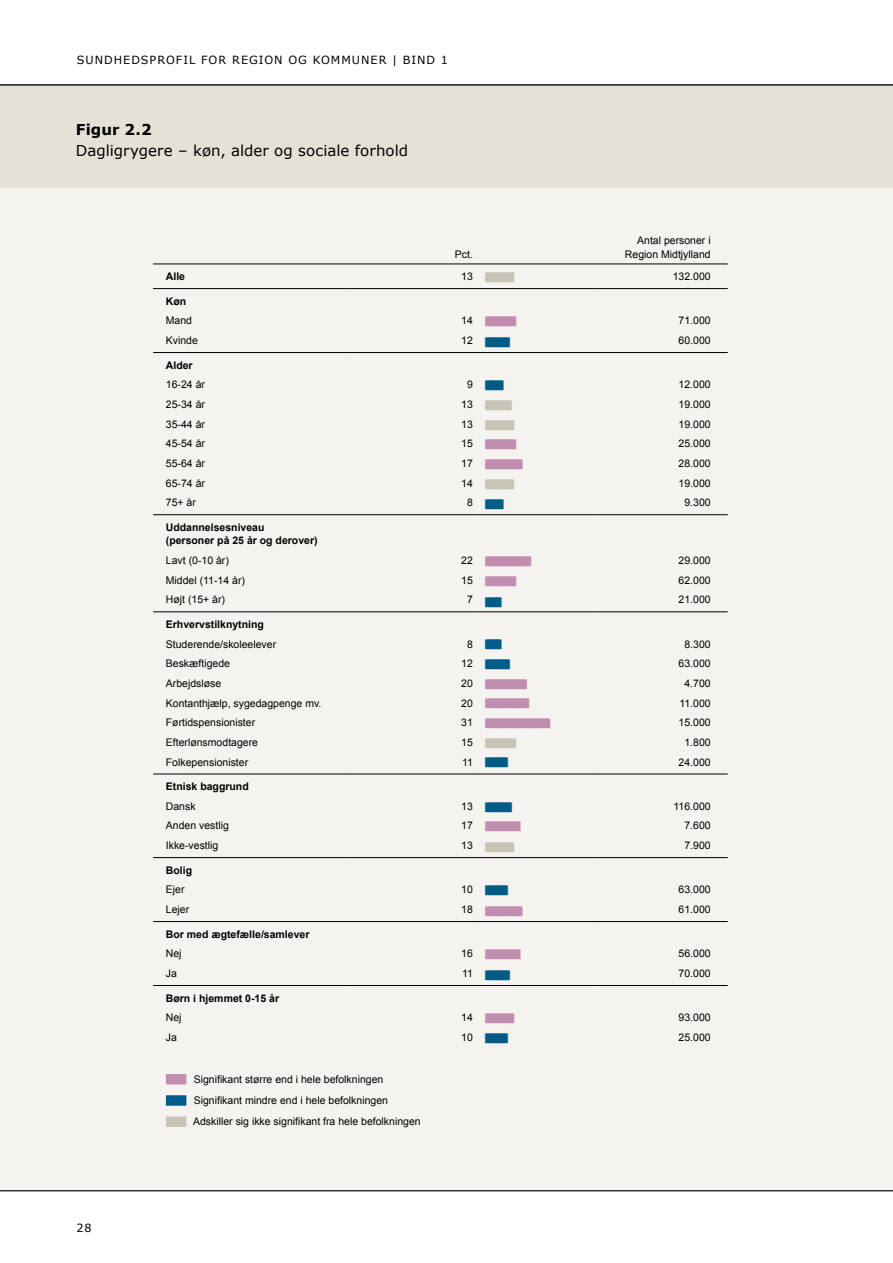
<style>
.page{position:relative;width:893px;height:1263px;background:#fff}
.page>*{position:absolute;margin:0;border:0;box-sizing:border-box;transform-origin:0 0}
.t1{font:15px "Verdana";letter-spacing:.005em;color:#000}
.t2{font:700 15px "Verdana";color:#000}
.t3{font:11.25px "Verdana";letter-spacing:.09em;color:#000}
.t4{font:10.5px/21.3px "Arial";color:#000;text-align:right}
.t5{font:900 10.5px "Arial";color:#c28eb0;scale:2.6 1}
.t6{font:700 10.5px/13.5px "Arial";color:#000}
.t7{font:900 10.5px "Arial";color:#005b86;scale:2.6 1}
.t8{font:900 10.5px "Arial";color:#c8c3b7;scale:2.6 1}
.s1{font-weight:400;color:#000}
</style>
<div class="page">
<div style="left:0;top:147px;width:893px;height:1044px;background:#f5f3ef"></div>
<div style="left:0;top:85px;width:893px;height:102px;background:#e6e1d6"></div>
<hr style="left:0;top:1190px;width:893px;height:1px;background:#000">
<hr style="left:0;top:84px;width:893px;height:2px;background:#000">
<hr style="left:153px;top:264px;width:192px;height:1px;background:#000">
<hr style="left:345px;top:264px;width:134px;height:1px;background:#000">
<hr style="left:594px;top:264px;width:134px;height:1px;background:#000">
<hr style="left:153px;top:288px;width:192px;height:1px;background:#000">
<hr style="left:345px;top:288px;width:134px;height:1px;background:#000">
<hr style="left:594px;top:288px;width:134px;height:1px;background:#000">
<hr style="left:153px;top:352px;width:192px;height:1px;background:#000">
<hr style="left:345px;top:352px;width:134px;height:1px;background:#000">
<hr style="left:594px;top:352px;width:134px;height:1px;background:#000">
<hr style="left:153px;top:514px;width:192px;height:1px;background:#000">
<hr style="left:345px;top:514px;width:134px;height:1px;background:#000">
<hr style="left:594px;top:514px;width:134px;height:1px;background:#000">
<hr style="left:153px;top:611px;width:192px;height:1px;background:#000">
<hr style="left:345px;top:611px;width:134px;height:1px;background:#000">
<hr style="left:594px;top:611px;width:134px;height:1px;background:#000">
<hr style="left:153px;top:774px;width:192px;height:1px;background:#000">
<hr style="left:345px;top:774px;width:134px;height:1px;background:#000">
<hr style="left:479px;top:774px;width:115px;height:1px;background:#000">
<hr style="left:594px;top:774px;width:134px;height:1px;background:#000">
<hr style="left:153px;top:857px;width:192px;height:1px;background:#000">
<hr style="left:345px;top:857px;width:134px;height:1px;background:#000">
<hr style="left:594px;top:857px;width:134px;height:1px;background:#000">
<hr style="left:153px;top:921px;width:192px;height:1px;background:#000">
<hr style="left:345px;top:921px;width:134px;height:1px;background:#000">
<hr style="left:594px;top:921px;width:134px;height:1px;background:#000">
<hr style="left:153px;top:985px;width:192px;height:1px;background:#000">
<hr style="left:345px;top:985px;width:134px;height:1px;background:#000">
<hr style="left:594px;top:985px;width:134px;height:1px;background:#000">
<hr style="left:479px;top:264px;width:115px;height:1px;background:#000">
<hr style="left:479px;top:288px;width:115px;height:1px;background:#000">
<hr style="left:479px;top:352px;width:115px;height:1px;background:#000">
<hr style="left:479px;top:514px;width:115px;height:1px;background:#000">
<hr style="left:479px;top:611px;width:115px;height:1px;background:#000">
<hr style="left:479px;top:857px;width:115px;height:1px;background:#000">
<hr style="left:479px;top:921px;width:115px;height:1px;background:#000">
<hr style="left:479px;top:985px;width:115px;height:1px;background:#000">
<svg style="left:166px;top:1074px;width:20px;height:10px"></svg>
<svg style="left:166px;top:1095px;width:20px;height:11px"></svg>
<svg style="left:166px;top:1116px;width:20px;height:11px"></svg>
<p class="t3" style="left:77px;top:52px;width:373px">SUNDHEDSPROFIL FOR REGION OG KOMMUNER | BIND 1</p>
<h1 class="t2" style="left:76px;top:120px;width:77px">Figur 2.2</h1>
<h1 class="t1" style="left:76px;top:141px;width:334px">Dagligrygere – køn, alder og sociale forhold</h1>
<p class="t4" style="left:455px;top:244px;width:20px">Pct.</p>
<p class="t4" style="left:625px;top:234px;width:87px;line-height:13.5px">Antal personer i<br>Region Midtjylland</p>
<p class="t3" style="left:77px;top:1221px;width:17px">28</p>
<p class="t6" style="left:166px;top:270px;width:21px">Alle</p>
<p class="t8" style="left:461px;top:269px;width:23px"><span class="s1">1 3</span> |||||||||||||</p>
<p class="t4" style="left:673px;top:266px;width:39px">132.000</p>
<p class="t6" style="left:166px;top:295px;width:22px">Køn</p>
<p class="t4" style="left:166px;top:310px;width:28px">Mand</p>
<p class="t5" style="left:461px;top:313px;width:24px"><span class="s1">1 4</span> ||||||||||||||</p>
<p class="t4" style="left:679px;top:310px;width:34px">71.000</p>
<p class="t4" style="left:166px;top:330px;width:34px">Kvinde</p>
<p class="t7" style="left:461px;top:334px;width:21px"><span class="s1">1 2</span> |||||||||||</p>
<p class="t4" style="left:679px;top:330px;width:34px">60.000</p>
<p class="t6" style="left:166px;top:359px;width:28px">Alder</p>
<p class="t4" style="left:166px;top:374px;width:41px">16-24 år</p>
<p class="t7" style="left:467px;top:377px;width:16px"><span class="s1">9</span> ||||||||</p>
<p class="t4" style="left:679px;top:374px;width:34px">12.000</p>
<p class="t4" style="left:166px;top:394px;width:41px">25-34 år</p>
<p class="t8" style="left:461px;top:397px;width:22px"><span class="s1">1 3</span> ||||||||||||</p>
<p class="t4" style="left:679px;top:394px;width:34px">19.000</p>
<p class="t4" style="left:166px;top:413px;width:41px">35-44 år</p>
<p class="t8" style="left:461px;top:416px;width:23px"><span class="s1">1 3</span> |||||||||||||</p>
<p class="t4" style="left:679px;top:413px;width:34px">19.000</p>
<p class="t4" style="left:166px;top:433px;width:41px">45-54 år</p>
<p class="t5" style="left:461px;top:436px;width:24px"><span class="s1">1 5</span> ||||||||||||||</p>
<p class="t4" style="left:679px;top:433px;width:34px">25.000</p>
<p class="t4" style="left:166px;top:453px;width:41px">55-64 år</p>
<p class="t5" style="left:461px;top:455px;width:26px"><span class="s1">1 7</span> |||||||||||||||||</p>
<p class="t4" style="left:679px;top:453px;width:34px">28.000</p>
<p class="t4" style="left:166px;top:472px;width:41px">65-74 år</p>
<p class="t8" style="left:461px;top:475px;width:23px"><span class="s1">1 4</span> |||||||||||||</p>
<p class="t4" style="left:679px;top:472px;width:34px">19.000</p>
<p class="t4" style="left:166px;top:492px;width:32px">75+ år</p>
<p class="t7" style="left:467px;top:496px;width:16px"><span class="s1">8</span> ||||||||</p>
<p class="t4" style="left:684px;top:492px;width:28px">9.300</p>
<p class="t6" style="left:166px;top:521px;width:153px">Uddannelsesniveau<br>(personer på 25 år og derover)</p>
<p class="t4" style="left:166px;top:550px;width:65px">Lavt (0-10 år)</p>
<p class="t5" style="left:461px;top:553px;width:29px"><span class="s1">2 2</span> |||||||||||||||||||||</p>
<p class="t4" style="left:679px;top:550px;width:34px">29.000</p>
<p class="t4" style="left:166px;top:569px;width:81px">Middel (11-14 år)</p>
<p class="t5" style="left:461px;top:572px;width:24px"><span class="s1">1 5</span> ||||||||||||||</p>
<p class="t4" style="left:679px;top:569px;width:34px">62.000</p>
<p class="t4" style="left:166px;top:589px;width:61px">Højt (15+ år)</p>
<p class="t7" style="left:467px;top:593px;width:16px"><span class="s1">7</span> |||||||</p>
<p class="t4" style="left:679px;top:589px;width:34px">21.000</p>
<p class="t6" style="left:166px;top:618px;width:100px">Erhvervstilknytning</p>
<p class="t4" style="left:166px;top:633px;width:112px">Studerende/skoleelever</p>
<p class="t7" style="left:467px;top:636px;width:16px"><span class="s1">8</span> |||||||</p>
<p class="t4" style="left:684px;top:633px;width:28px">8.300</p>
<p class="t4" style="left:166px;top:653px;width:66px">Beskæftigede</p>
<p class="t7" style="left:461px;top:656px;width:21px"><span class="s1">1 2</span> |||||||||||</p>
<p class="t4" style="left:679px;top:653px;width:34px">63.000</p>
<p class="t4" style="left:166px;top:673px;width:57px">Arbejdsløse</p>
<p class="t5" style="left:461px;top:675px;width:28px"><span class="s1">2 0</span> |||||||||||||||||||</p>
<p class="t4" style="left:684px;top:673px;width:28px">4.700</p>
<p class="t4" style="left:166px;top:692px;width:157px">Kontanthjælp, sygedagpenge mv.</p>
<p class="t5" style="left:461px;top:695px;width:28px"><span class="s1">2 0</span> ||||||||||||||||||||</p>
<p class="t4" style="left:679px;top:692px;width:33px">11.000</p>
<p class="t4" style="left:166px;top:712px;width:91px">Førtidspensionister</p>
<p class="t5" style="left:461px;top:715px;width:37px"><span class="s1">3 1</span> ||||||||||||||||||||||||||||||</p>
<p class="t4" style="left:679px;top:712px;width:34px">15.000</p>
<p class="t4" style="left:166px;top:732px;width:94px">Efterlønsmodtagere</p>
<p class="t8" style="left:461px;top:734px;width:24px"><span class="s1">1 5</span> ||||||||||||||</p>
<p class="t4" style="left:684px;top:732px;width:28px">1.800</p>
<p class="t4" style="left:166px;top:751px;width:84px">Folkepensionister</p>
<p class="t7" style="left:462px;top:754px;width:20px"><span class="s1">11</span> ||||||||||</p>
<p class="t4" style="left:679px;top:751px;width:34px">24.000</p>
<p class="t6" style="left:166px;top:780px;width:84px">Etnisk baggrund</p>
<p class="t4" style="left:166px;top:795px;width:31px">Dansk</p>
<p class="t7" style="left:461px;top:798px;width:22px"><span class="s1">1 3</span> ||||||||||||</p>
<p class="t4" style="left:673px;top:795px;width:39px">116.000</p>
<p class="t4" style="left:166px;top:815px;width:65px">Anden vestlig</p>
<p class="t5" style="left:461px;top:818px;width:25px"><span class="s1">1 7</span> ||||||||||||||||</p>
<p class="t4" style="left:684px;top:815px;width:28px">7.600</p>
<p class="t4" style="left:166px;top:835px;width:54px">Ikke-vestlig</p>
<p class="t8" style="left:461px;top:839px;width:23px"><span class="s1">1 3</span> |||||||||||||</p>
<p class="t4" style="left:684px;top:835px;width:28px">7.900</p>
<p class="t6" style="left:166px;top:864px;width:28px">Bolig</p>
<p class="t4" style="left:166px;top:879px;width:20px">Ejer</p>
<p class="t7" style="left:461px;top:882px;width:20px"><span class="s1">1 0</span> ||||||||||</p>
<p class="t4" style="left:679px;top:879px;width:34px">63.000</p>
<p class="t4" style="left:166px;top:899px;width:25px">Lejer</p>
<p class="t5" style="left:461px;top:903px;width:26px"><span class="s1">1 8</span> |||||||||||||||||</p>
<p class="t4" style="left:679px;top:899px;width:34px">61.000</p>
<p class="t6" style="left:166px;top:928px;width:145px">Bor med ægtefælle/samlever</p>
<p class="t4" style="left:166px;top:943px;width:17px">Nej</p>
<p class="t5" style="left:461px;top:946px;width:25px"><span class="s1">1 6</span> ||||||||||||||||</p>
<p class="t4" style="left:679px;top:943px;width:34px">56.000</p>
<p class="t4" style="left:166px;top:963px;width:13px">Ja</p>
<p class="t7" style="left:462px;top:967px;width:21px"><span class="s1">11</span> |||||||||||</p>
<p class="t4" style="left:679px;top:963px;width:34px">70.000</p>
<p class="t6" style="left:166px;top:991px;width:115px">Børn i hjemmet 0-15 år</p>
<p class="t4" style="left:166px;top:1007px;width:17px">Nej</p>
<p class="t5" style="left:461px;top:1010px;width:23px"><span class="s1">1 4</span> |||||||||||||</p>
<p class="t4" style="left:679px;top:1007px;width:34px">93.000</p>
<p class="t4" style="left:166px;top:1027px;width:13px">Ja</p>
<p class="t7" style="left:461px;top:1029px;width:20px"><span class="s1">1 0</span> ||||||||||</p>
<p class="t4" style="left:679px;top:1027px;width:34px">25.000</p>
<p class="t4" style="left:193px;top:1069px;width:229px;text-align:left">Signifikant større end i hele befolkningen<br>Signifikant mindre end i hele befolkningen<br>Adskiller sig ikke signifikant fra hele befolkningen</p>
</div>
